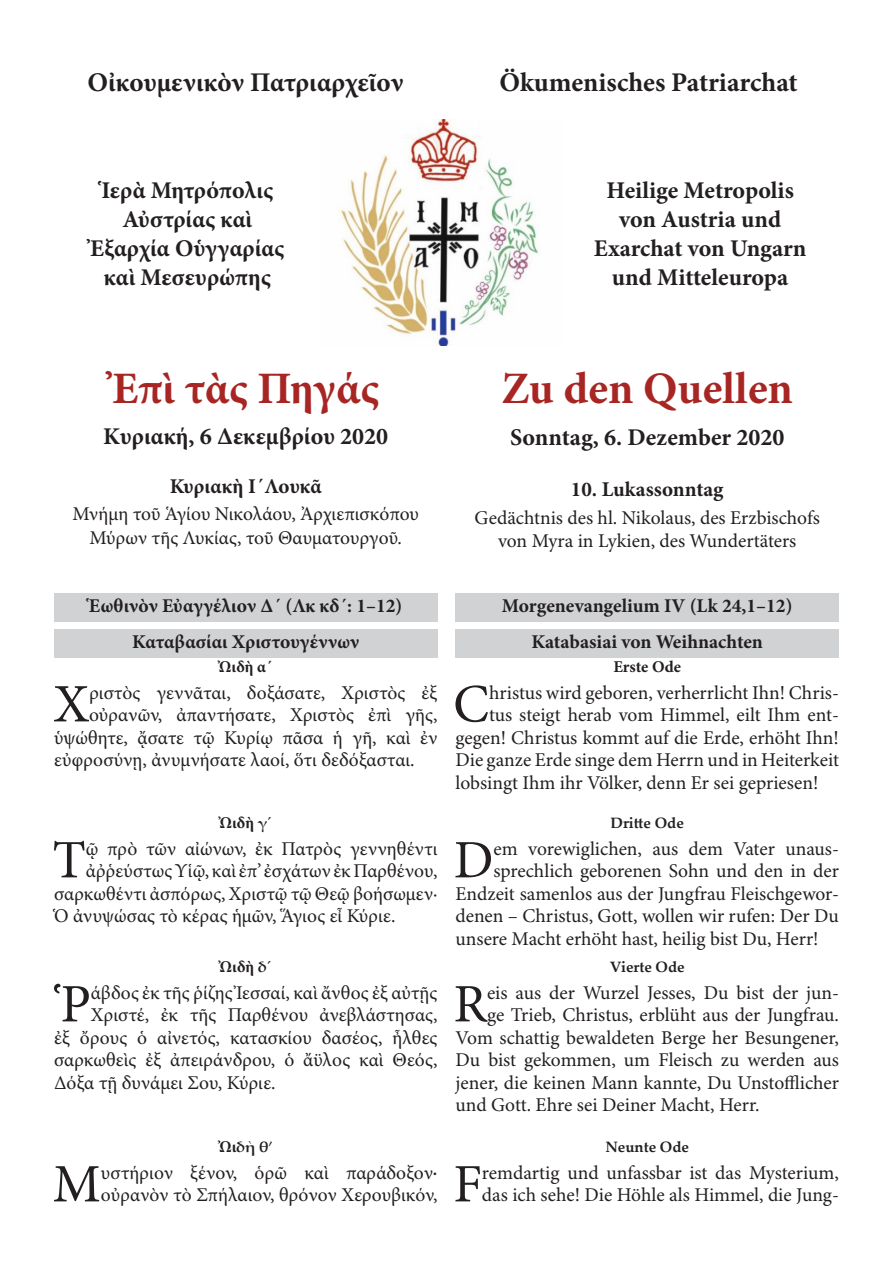
<style>
.page{position:relative;width:893px;height:1263px;background:#fff}
.page>*{position:absolute;margin:0;border:0;box-sizing:border-box;transform-origin:0 0}
.Text{font:54.15px "Minion Pro";color:#231f20}
.t1{font:700 45px "Minion Pro";letter-spacing:-.005em;color:#a72624}
.t2{font:700 27px "Minion Pro";color:#231f20}
.t3{font:700 24px/28.8px "Minion Pro";color:#231f20;text-align:center}
.t4{font:700 21px "Minion Pro";color:#231f20}
.Text-2{font:19.5px/23.4px "Minion Pro";color:#231f20;text-align:center}
.Überschriften{font:700 19.5px "Minion Pro";color:#231f20}
.Ton{font:700 16.5px "Minion Pro";color:#231f20}
.Prokeimonen_Ton{font:700 16.5px "Minion Pro";letter-spacing:.005em;color:#231f20}
.Prokeimonen_Ton-2{font:700 15px "Palatino Linotype";color:#231f20}
.s1{font-family:"Palatino Linotype";font-size:15px}
.s2{font-family:"Minion Pro";font-size:16.5px}
</style>
<div class="page">
<img style="left:341px;top:120px;width:198px;height:226px">
<div style="left:54px;top:594px;width:383px;height:28px;background:#d1d2d4"></div>
<div style="left:54px;top:630px;width:383px;height:28px;background:#d1d2d4"></div>
<div style="left:455px;top:594px;width:384px;height:28px;background:#d1d2d4"></div>
<div style="left:455px;top:630px;width:384px;height:28px;background:#d1d2d4"></div>
<p class="t2" style="left:87px;top:63px;width:318px">Οἰκουμενικὸν Πατριαρχεῖον</p>
<p class="t2" style="left:499px;top:63px;width:300px">Ökumenisches Patriarchat</p>
<p class="t3" style="left:90px;top:176px;width:196px">Ἱερὰ Μητρόπολις<br>Αὐστρίας καὶ<br>Ἐξαρχία Οὑγγαρίας καὶ Μεσευρώπης</p>
<p class="t3" style="left:594px;top:176px;width:214px">Heilige Metropolis von Austria und<br>Exarchat von Ungarn und Mitteleuropa</p>
<p class="t1" style="left:112px;top:357px;width:268px">Ἐπὶ τὰς Πηγάς</p>
<p class="t1" style="left:501px;top:357px;width:293px">Zu den Quellen</p>
<p class="t3" style="left:103px;top:422px;width:286px">Kυριακή, 6 Δεκεμβρίου 2020</p>
<p class="t3" style="left:510px;top:422px;width:276px">Sonntag, 6. Dezember 2020</p>
<p class="t4" style="left:170px;top:471px;width:153px">Κυριακὴ Ι´Λουκᾶ</p>
<p class="Text-2" style="left:72px;top:503px;width:348px">Μνήμη τοῦ Ἁγίου Νικολάου, Ἀρχιεπισκόπου<br>Μύρων τῆς Λυκίας, τοῦ Θαυματουργοῦ.</p>
<p class="t4" style="left:571px;top:474px;width:154px">10. Lukassonntag</p>
<p class="Text-2" style="left:475px;top:506px;width:347px">Gedächtnis des hl. Nikolaus, des Erzbischofs von Myra in Lykien, des Wundertäters</p>
<p class="Überschriften" style="left:89px;top:592px;width:315px">Ἑωθινὸν Εὐαγγέλιον Δ´ (Λκ κδ´: 1–12)</p>
<p class="Überschriften" style="left:132px;top:628px;width:229px">Καταβασίαι Χριστουγέννων</p>
<p class="Ton" style="left:219px;top:655px;width:55px">ᾨδὴ α´</p>
<p class="Text" style="left:54px;top:672px;width:37px">Χ</p>
<p class="Text-2" style="left:89px;top:682px;width:350px">ριστὸς γεννᾶται, δοξάσατε, Χριστὸς ἐξ</p>
<p class="Text-2" style="left:89px;top:704px;width:350px">οὐρανῶν, ἀπαντήσατε, Χριστὸς ἐπὶ γῆς,</p>
<p class="Text-2" style="left:54px;top:727px;width:385px">ὑψώθητε, ᾄσατε τῷ Κυρίῳ πᾶσα ἡ γῆ, καὶ ἐν</p>
<p class="Text-2" style="left:54px;top:749px;width:362px">εὐφροσύνῃ, ἀνυμνήσατε λαοί, ὅτι δεδόξασται.</p>
<p class="Prokeimonen_Ton" style="left:219px;top:811px;width:54px">ᾨδὴ <span class="s1">γ´</span></p>
<p class="Text" style="left:52px;top:828px;width:35px">Τ</p>
<p class="Text-2" style="left:86px;top:838px;width:353px">ῷ πρὸ τῶν αἰώνων, ἐκ Πατρὸς γεννηθέντι</p>
<p class="Text-2" style="left:86px;top:860px;width:353px">ἀῤῥεύστως Υἱῷ, καὶ ἐπ’ ἐσχάτων ἐκ Παρθένου,</p>
<p class="Text-2" style="left:54px;top:883px;width:385px">σαρκωθέντι ἀσπόρως, Χριστῷ τῷ Θεῷ βοήσωμεν·</p>
<p class="Text-2" style="left:54px;top:905px;width:343px">Ὁ ἀνυψώσας τὸ κέρας ἡμῶν, Ἅγιος εἶ Κύριε.</p>
<p class="Prokeimonen_Ton" style="left:220px;top:955px;width:54px">ᾨδὴ <span class="s1">δ´</span></p>
<p class="Text" style="left:60px;top:972px;width:32px">Ῥ</p>
<p class="Text-2" style="left:91px;top:982px;width:348px">άβδος ἐκ τῆς ῥίζης Ἰεσσαί, καὶ ἄνθος ἐξ αὐτῇς</p>
<p class="Text-2" style="left:91px;top:1004px;width:348px">Χριστέ, ἐκ τῆς Παρθένου ἀνεβλάστησας,</p>
<p class="Text-2" style="left:54px;top:1027px;width:385px">ἐξ ὄρους ὁ αἰνετός, κατασκίου δασέος, ἦλθες</p>
<p class="Text-2" style="left:54px;top:1049px;width:385px">σαρκωθεὶς ἐξ ἀπειράνδρου, ὁ ἄϋλος καὶ Θεός,</p>
<p class="Text-2" style="left:54px;top:1072px;width:223px">Δόξα τῇ δυνάμει Σου, Κύριε.</p>
<p class="Prokeimonen_Ton-2" style="left:219px;top:1136px;width:55px"><span class="s2">ᾨ</span>δὴ θʹ</p>
<p class="Text" style="left:53px;top:1152px;width:50px">Μ</p>
<p class="Text-2" style="left:101px;top:1162px;width:338px;line-height:22.5px;text-align:left">υστήριον ξένον, ὁρῶ καὶ παράδοξον· οὐρανὸν τὸ Σπήλαιον, θρόνον Χερουβικόν,</p>
<p class="Überschriften" style="left:502px;top:592px;width:292px">Morgenevangelium IV (Lk 24,1–12)</p>
<p class="Überschriften" style="left:532px;top:628px;width:233px">Katabasiai von Weihnachten</p>
<p class="Ton" style="left:613px;top:655px;width:69px">Erste Ode</p>
<p class="Text" style="left:453px;top:672px;width:37px">C</p>
<p class="Text-2" style="left:489px;top:682px;width:351px">hristus wird geboren, verherrlicht Ihn! Chris-</p>
<p class="Text-2" style="left:489px;top:704px;width:351px">tus steigt herab vom Himmel, eilt Ihm ent-</p>
<p class="Text-2" style="left:455px;top:727px;width:385px">gegen! Christus kommt auf die Erde, erhöht Ihn!</p>
<p class="Text-2" style="left:455px;top:749px;width:385px">Die ganze Erde singe dem Herrn und in Heiterkeit</p>
<p class="Text-2" style="left:455px;top:772px;width:364px">lobsingt Ihm ihr Völker, denn Er sei gepriesen!</p>
<p class="Prokeimonen_Ton-2" style="left:611px;top:812px;width:75px">Dritte Ode</p>
<p class="Text" style="left:454px;top:828px;width:41px">D</p>
<p class="Text-2" style="left:493px;top:838px;width:347px">em vorewiglichen, aus dem Vater unaus-</p>
<p class="Text-2" style="left:493px;top:860px;width:347px">sprechlich geborenen Sohn und den in der</p>
<p class="Text-2" style="left:455px;top:883px;width:385px">Endzeit samenlos aus der Jungfrau Fleischgewor-</p>
<p class="Text-2" style="left:455px;top:905px;width:385px">denen – Christus, Gott, wollen wir rufen: Der Du</p>
<p class="Text-2" style="left:455px;top:928px;width:365px">unsere Macht erhöht hast, heilig bist Du, Herr!</p>
<p class="Prokeimonen_Ton-2" style="left:610px;top:956px;width:77px">Vierte Ode</p>
<p class="Text" style="left:453px;top:972px;width:35px">R</p>
<p class="Text-2" style="left:487px;top:982px;width:353px">eis aus der Wurzel Jesses, Du bist der jun-</p>
<p class="Text-2" style="left:487px;top:1004px;width:353px">ge Trieb, Christus, erblüht aus der Jungfrau.</p>
<p class="Text-2" style="left:455px;top:1027px;width:385px">Vom schattig bewaldeten Berge her Besungener,</p>
<p class="Text-2" style="left:455px;top:1049px;width:385px">Du bist gekommen, um Fleisch zu werden aus</p>
<p class="Text-2" style="left:455px;top:1072px;width:385px">jener, die keinen Mann kannte, Du Unstofflicher</p>
<p class="Text-2" style="left:455px;top:1094px;width:306px">und Gott. Ehre sei Deiner Macht, Herr.</p>
<p class="Prokeimonen_Ton-2" style="left:605px;top:1136px;width:85px">Neunte Ode</p>
<p class="Text" style="left:453px;top:1152px;width:30px">F</p>
<p class="Text-2" style="left:482px;top:1162px;width:359px;line-height:22.5px;text-align:left">remdartig und unfassbar ist das Mysterium, das ich sehe! Die Höhle als Himmel, die Jung-</p>
</div>
